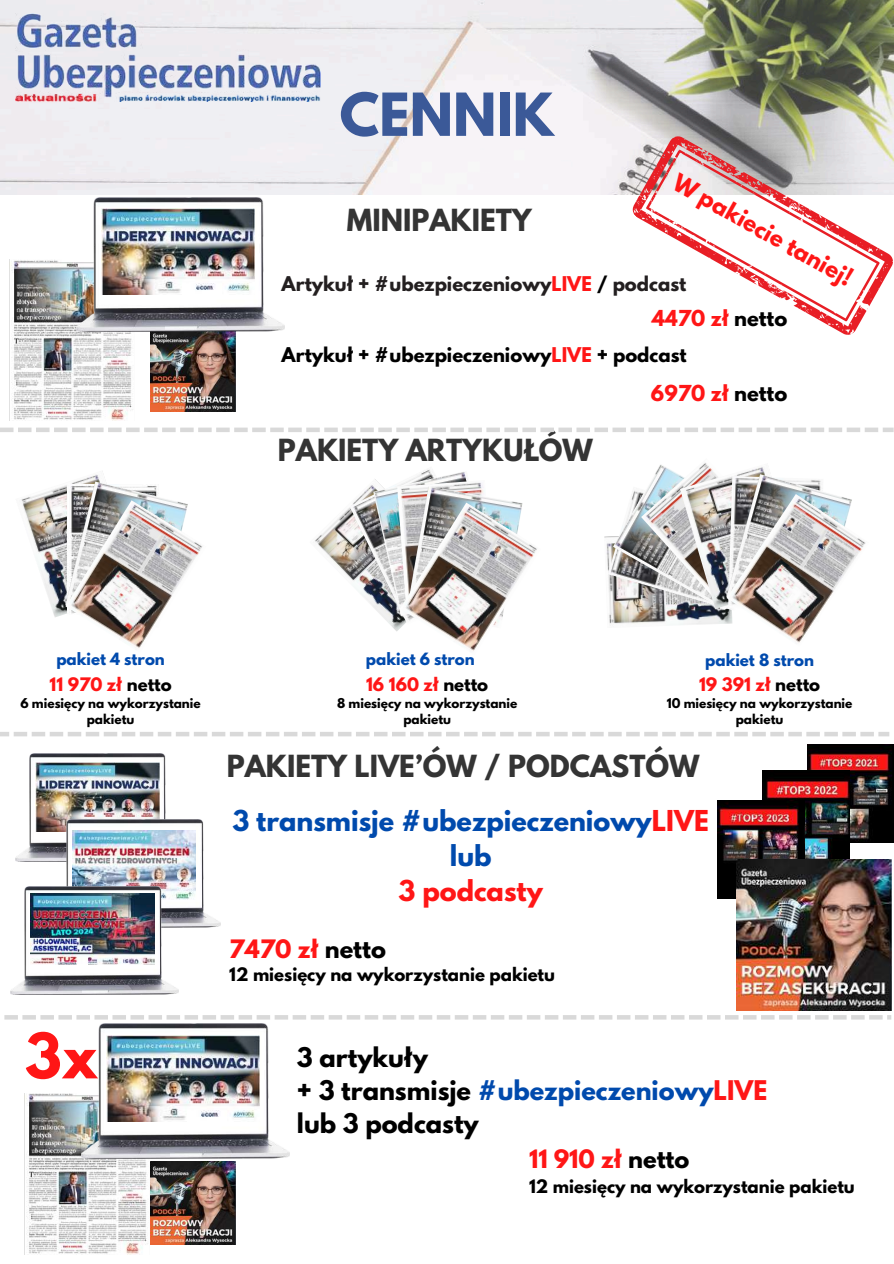
<style>
.page{position:relative;width:894px;height:1264px;background:#fff}
.page>*{position:absolute;margin:0;border:0;box-sizing:border-box;transform-origin:0 0}
.t1{font:700 55.5px "League Spartan";color:#ff1616}
.t2{font:700 52.5px "League Spartan";color:#3b5998}
.t3{font:700 27px "League Spartan";color:#343434}
.t4{font:700 25.5px/34.8px "League Spartan";color:#004aad;text-align:center}
.t5{font:700 25.5px "League Spartan";color:#ff1616}
.t6{font:700 24px/32.7px "League Spartan";color:#000}
.t7{font:700 22.5px "League Spartan";color:#ff1616}
.t8{font:700 21.75px "League Spartan";color:#ff1616}
.t9{font:700 19.5px "League Spartan";color:#ff1616}
.t10{font:700 18px "League Spartan";color:#231f20}
.t11{font:700 18px "League Spartan";color:#000}
.t12{font:700 16.5px "League Spartan";color:#000}
.t13{font:700 16.5px "League Spartan";color:#ff1616}
.t14{font:700 15px "League Spartan";color:#004aad}
.t15{font:700 12px/16px "League Spartan";color:#000;text-align:center}
.s1{color:#ff1616}
.s2{color:#000}
.s3{color:#004aad}
</style>
<div class="page">
<img style="left:0;top:0;width:893px;height:195px">
<img style="left:16px;top:13px;width:304px;height:88px">
<svg style="left:0;top:732px;width:889px;height:4px"></svg>
<hr style="left:4px;top:1015px;width:14px;height:4px;background:#d9d9d9">
<hr style="left:22px;top:1015px;width:14px;height:4px;background:#d9d9d9">
<hr style="left:40px;top:1015px;width:14px;height:4px;background:#d9d9d9">
<hr style="left:58px;top:1015px;width:14px;height:4px;background:#d9d9d9">
<hr style="left:76px;top:1015px;width:14px;height:4px;background:#d9d9d9">
<hr style="left:94px;top:1015px;width:14px;height:4px;background:#d9d9d9">
<hr style="left:112px;top:1015px;width:14px;height:4px;background:#d9d9d9">
<hr style="left:130px;top:1015px;width:14px;height:4px;background:#d9d9d9">
<hr style="left:148px;top:1015px;width:14px;height:4px;background:#d9d9d9">
<hr style="left:166px;top:1015px;width:14px;height:4px;background:#d9d9d9">
<hr style="left:184px;top:1015px;width:14px;height:4px;background:#d9d9d9">
<hr style="left:202px;top:1015px;width:14px;height:4px;background:#d9d9d9">
<hr style="left:220px;top:1015px;width:14px;height:4px;background:#d9d9d9">
<hr style="left:238px;top:1015px;width:14px;height:4px;background:#d9d9d9">
<hr style="left:256px;top:1015px;width:14px;height:4px;background:#d9d9d9">
<hr style="left:274px;top:1015px;width:14px;height:4px;background:#d9d9d9">
<hr style="left:292px;top:1015px;width:14px;height:4px;background:#d9d9d9">
<hr style="left:310px;top:1015px;width:14px;height:4px;background:#d9d9d9">
<hr style="left:328px;top:1015px;width:14px;height:4px;background:#d9d9d9">
<hr style="left:346px;top:1015px;width:14px;height:4px;background:#d9d9d9">
<hr style="left:364px;top:1015px;width:14px;height:4px;background:#d9d9d9">
<hr style="left:382px;top:1015px;width:14px;height:4px;background:#d9d9d9">
<hr style="left:400px;top:1015px;width:14px;height:4px;background:#d9d9d9">
<hr style="left:418px;top:1015px;width:14px;height:4px;background:#d9d9d9">
<hr style="left:436px;top:1015px;width:14px;height:4px;background:#d9d9d9">
<hr style="left:454px;top:1015px;width:14px;height:4px;background:#d9d9d9">
<hr style="left:472px;top:1015px;width:14px;height:4px;background:#d9d9d9">
<hr style="left:490px;top:1015px;width:14px;height:4px;background:#d9d9d9">
<hr style="left:508px;top:1015px;width:14px;height:4px;background:#d9d9d9">
<hr style="left:526px;top:1015px;width:14px;height:4px;background:#d9d9d9">
<hr style="left:544px;top:1015px;width:14px;height:4px;background:#d9d9d9">
<hr style="left:562px;top:1015px;width:14px;height:4px;background:#d9d9d9">
<hr style="left:580px;top:1015px;width:14px;height:4px;background:#d9d9d9">
<hr style="left:598px;top:1015px;width:14px;height:4px;background:#d9d9d9">
<hr style="left:616px;top:1015px;width:14px;height:4px;background:#d9d9d9">
<hr style="left:634px;top:1015px;width:14px;height:4px;background:#d9d9d9">
<hr style="left:652px;top:1015px;width:14px;height:4px;background:#d9d9d9">
<hr style="left:670px;top:1015px;width:14px;height:4px;background:#d9d9d9">
<hr style="left:688px;top:1015px;width:14px;height:4px;background:#d9d9d9">
<hr style="left:706px;top:1015px;width:14px;height:4px;background:#d9d9d9">
<hr style="left:724px;top:1015px;width:14px;height:4px;background:#d9d9d9">
<hr style="left:742px;top:1015px;width:14px;height:4px;background:#d9d9d9">
<hr style="left:760px;top:1015px;width:14px;height:4px;background:#d9d9d9">
<hr style="left:778px;top:1015px;width:14px;height:4px;background:#d9d9d9">
<hr style="left:796px;top:1015px;width:14px;height:4px;background:#d9d9d9">
<hr style="left:814px;top:1015px;width:14px;height:4px;background:#d9d9d9">
<hr style="left:832px;top:1015px;width:14px;height:4px;background:#d9d9d9">
<hr style="left:850px;top:1015px;width:14px;height:4px;background:#d9d9d9">
<hr style="left:868px;top:1015px;width:14px;height:4px;background:#d9d9d9">
<svg style="left:887px;top:1015px;width:4px;height:4px"></svg>
<img style="left:21px;top:476px;width:79px;height:141px">
<img style="left:65px;top:481px;width:103px;height:19px">
<img style="left:65px;top:500px;width:138px;height:148px">
<img style="left:604px;top:536px;width:122px;height:89px">
<img style="left:608px;top:536px;width:33px;height:74px">
<img style="left:613px;top:490px;width:28px;height:119px">
<img style="left:641px;top:476px;width:85px;height:134px">
<img style="left:679px;top:476px;width:47px;height:133px">
<img style="left:726px;top:476px;width:103px;height:18px">
<img style="left:726px;top:494px;width:140px;height:149px">
<img style="left:315px;top:508px;width:85px;height:123px">
<img style="left:349px;top:485px;width:51px;height:139px">
<img style="left:373px;top:476px;width:93px;height:140px">
<img style="left:397px;top:480px;width:86px;height:131px">
<img style="left:406px;top:486px;width:108px;height:16px">
<img style="left:400px;top:502px;width:137px;height:149px">
<img style="left:15px;top:753px;width:168px;height:108px">
<img style="left:35px;top:762px;width:124px;height:69px">
<img style="left:53px;top:820px;width:168px;height:108px">
<img style="left:72px;top:830px;width:123px;height:69px">
<img style="left:10px;top:886px;width:168px;height:108px">
<img style="left:30px;top:893px;width:124px;height:71px">
<svg style="left:0;top:427px;width:893px;height:49px"></svg>
<img style="left:807px;top:745px;width:86px;height:97px">
<img style="left:762px;top:771px;width:87px;height:88px">
<img style="left:717px;top:800px;width:87px;height:98px">
<img style="left:736px;top:859px;width:154px;height:151px">
<img style="left:150px;top:1161px;width:86px;height:83px">
<img style="left:26px;top:1093px;width:124px;height:161px">
<img style="left:81px;top:1023px;width:208px;height:135px">
<img style="left:106px;top:1035px;width:154px;height:86px">
<img style="left:150px;top:332px;width:86px;height:79px">
<img style="left:11px;top:260px;width:122px;height:161px">
<img style="left:76px;top:197px;width:208px;height:135px">
<img style="left:101px;top:209px;width:154px;height:86px">
<svg style="left:615px;top:113px;width:278px;height:222px"></svg>
<h2 class="t2" style="left:339px;top:89px;width:216px">CENNIK</h2>
<h3 class="t8" style="left:679px;top:171px;width:203px;rotate:29deg">W pakiecie taniej!</h3>
<h3 class="t3" style="left:347px;top:207px;width:186px">MINIPAKIETY</h3>
<h3 class="t10" style="left:281px;top:274px;width:406px">Artykuł + #ubezpieczeniowy<span class="s1">LIVE</span> <span class="s2">/</span> podcast</h3>
<h3 class="t9" style="left:651px;top:309px;width:137px">4470 zł <span class="s2">netto</span></h3>
<h3 class="t11" style="left:281px;top:346px;width:406px">Artykuł + #ubezpieczeniowy<span class="s1">LIVE</span> + podcast</h3>
<h3 class="t3" style="left:278px;top:436px;width:316px">PAKIETY ARTYKUŁÓW</h3>
<h3 class="t9" style="left:650px;top:383px;width:138px">6970 zł <span class="s2">netto</span></h3>
<p class="t14" style="left:56px;top:651px;width:110px">pakiet 4 stron</p>
<h3 class="t13" style="left:50px;top:676px;width:123px">11 970 zł <span class="s2">netto</span></h3>
<p class="t15" style="left:20px;top:697px;width:182px">6 miesięcy na wykorzystanie pakietu</p>
<h1 class="t1" style="left:25px;top:1028px;width:75px">3x</h1>
<p class="t14" style="left:366px;top:652px;width:110px">pakiet 6 stron</p>
<h3 class="t13" style="left:366px;top:676px;width:123px">16 160 zł <span class="s2">netto</span></h3>
<p class="t15" style="left:337px;top:697px;width:182px">8 miesięcy na wykorzystanie pakietu</p>
<p class="t14" style="left:705px;top:652px;width:110px">pakiet 8 stron</p>
<h3 class="t13" style="left:699px;top:676px;width:122px">19 391 zł <span class="s2">netto</span></h3>
<p class="t15" style="left:666px;top:697px;width:187px">10 miesięcy na wykorzystanie pakietu</p>
<h3 class="t3" style="left:227px;top:753px;width:474px">PAKIETY LIVE’ÓW / PODCASTÓW</h3>
<h3 class="t4" style="left:232px;top:807px;width:478px">3 transmisje #ubezpieczeniowy<span class="s1">LIVE </span>lub</h3>
<h3 class="t5" style="left:398px;top:878px;width:146px">3 podcasty</h3>
<h3 class="t7" style="left:229px;top:937px;width:158px">7470 zł <span class="s2">netto</span></h3>
<h3 class="t12" style="left:229px;top:966px;width:327px">12 miesięcy na wykorzystanie pakietu</h3>
<h3 class="t6" style="left:297px;top:1044px;width:471px">3 artykuły<br>+ 3 transmisje <span class="s3">#ubezpieczeniowy</span><span class="s1">LIVE </span>lub 3 podcasty</h3>
<h3 class="t7" style="left:529px;top:1147px;width:162px">11 910 zł <span class="s2">netto</span></h3>
<h3 class="t12" style="left:529px;top:1178px;width:327px">12 miesięcy na wykorzystanie pakietu</h3>
</div>
